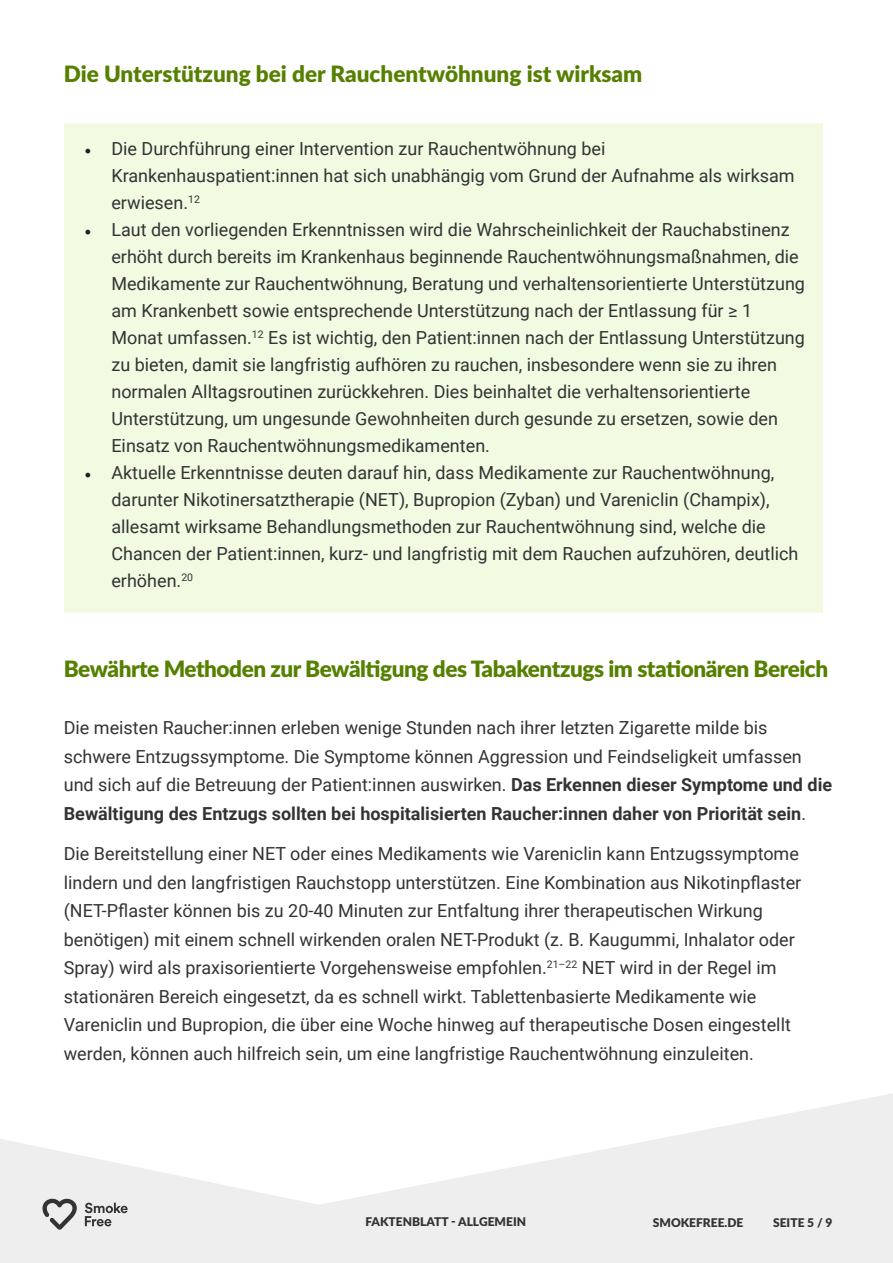
<style>
.page{position:relative;width:893px;height:1263px;background:#fff}
.page>*{position:absolute;margin:0;border:0;box-sizing:border-box;transform-origin:0 0}
.t1{font:900 22.5px "Lato";letter-spacing:-.02em;color:#558000}
.t2{font:900 22.5px "Lato";color:#558000}
.t3{font:18px/27px "Roboto";color:#333}
.t4{font:900 12px "Lato";color:#323332}
.t5{font:900 12px "Lato";color:#333}
.s1{font-family:"Minion Pro";color:#231f20}
.s2{font-weight:700}
.s3{color:#333}
</style>
<div class="page">
<svg style="left:0;top:1093px;width:893px;height:170px;fill:#eee"></svg>
<svg style="left:43px;top:1198px;width:85px;height:32px;background:#bebebe"></svg>
<div style="left:64px;top:123px;width:758px;height:489px;background:#f0fbe2"></div>
<p class="t2" style="left:64px;top:57px;width:580px">Die Unterstützung bei der Rauchentwöhnung ist wirksam</p>
<p class="t3" style="left:111px;top:135px;width:685px;text-indent:-27px"><span class="s1">•</span> Die Durchführung einer Intervention zur Rauchentwöhnung bei<br>Krankenhauspatient:innen hat sich unabhängig vom Grund der Aufnahme als wirksam erwiesen.<sup>12</sup></p>
<p class="t3" style="left:111px;top:216px;width:695px;text-indent:-27px"><span class="s1">•</span> Laut den vorliegenden Erkenntnissen wird die Wahrscheinlichkeit der Rauchabstinenz erhöht durch bereits im Krankenhaus beginnende Rauchentwöhnungsmaßnahmen, die Medikamente zur Rauchentwöhnung, Beratung und verhaltensorientierte Unterstützung am Krankenbett sowie entsprechende Unterstützung nach der Entlassung für ≥ 1<br>Monat umfassen.<sup>12</sup> Es ist wichtig, den Patient:innen nach der Entlassung Unterstützung zu bieten, damit sie langfristig aufhören zu rauchen, insbesondere wenn sie zu ihren normalen Alltagsroutinen zurückkehren. Dies beinhaltet die verhaltensorientierte Unterstützung, um ungesunde Gewohnheiten durch gesunde zu ersetzen, sowie den Einsatz von Rauchentwöhnungsmedikamenten.</p>
<p class="t3" style="left:111px;top:459px;width:688px;text-indent:-27px"><span class="s1">•</span> Aktuelle Erkenntnisse deuten darauf hin, dass Medikamente zur Rauchentwöhnung, darunter Nikotinersatztherapie (NET), Bupropion (Zyban) und Vareniclin (Champix), allesamt wirksame Behandlungsmethoden zur Rauchentwöhnung sind, welche die Chancen der Patient:innen, kurz- und langfristig mit dem Rauchen aufzuhören, deutlich erhöhen.<sup>20</sup></p>
<p class="t1" style="left:64px;top:652px;width:766px">Bewährte Methoden zur Bewältigung des Tabakentzugs im stationären Bereich</p>
<p class="t3" style="left:64px;top:713px;width:770px;line-height:28.5px">Die meisten Raucher:innen erleben wenige Stunden nach ihrer letzten Zigarette milde bis schwere Entzugssymptome. Die Symptome können Aggression und Feindseligkeit umfassen und sich auf die Betreuung der Patient:innen auswirken. <span class="s2">Das Erkennen dieser Symptome und die Bewältigung des Entzugs sollten bei hospitalisierten Raucher:innen daher von Priorität sein</span>.</p>
<p class="t3" style="left:64px;top:839px;width:739px;line-height:28.5px">Die Bereitstellung einer NET oder eines Medikaments wie Vareniclin kann Entzugssymptome lindern und den langfristigen Rauchstopp unterstützen. Eine Kombination aus Nikotinpflaster (NET-Pflaster können bis zu 20-40 Minuten zur Entfaltung ihrer therapeutischen Wirkung benötigen) mit einem schnell wirkenden oralen NET-Produkt (z. B. Kaugummi, Inhalator oder Spray) wird als praxisorientierte Vorgehensweise empfohlen.<sup>21–22</sup> NET wird in der Regel im stationären Bereich eingesetzt, da es schnell wirkt. Tablettenbasierte Medikamente wie Vareniclin und Bupropion, die über eine Woche hinweg auf therapeutische Dosen eingestellt werden, können auch hilfreich sein, um eine langfristige Rauchentwöhnung einzuleiten.</p>
<p class="t4" style="left:366px;top:1213px;width:162px">FAKTENBLATT - <span class="s3">ALLGEMEIN</span></p>
<p class="t5" style="left:653px;top:1214px;width:92px">SMOKEFREE.DE</p>
<p class="t5" style="left:773px;top:1214px;width:61px">SEITE 5 / 9</p>
</div>
